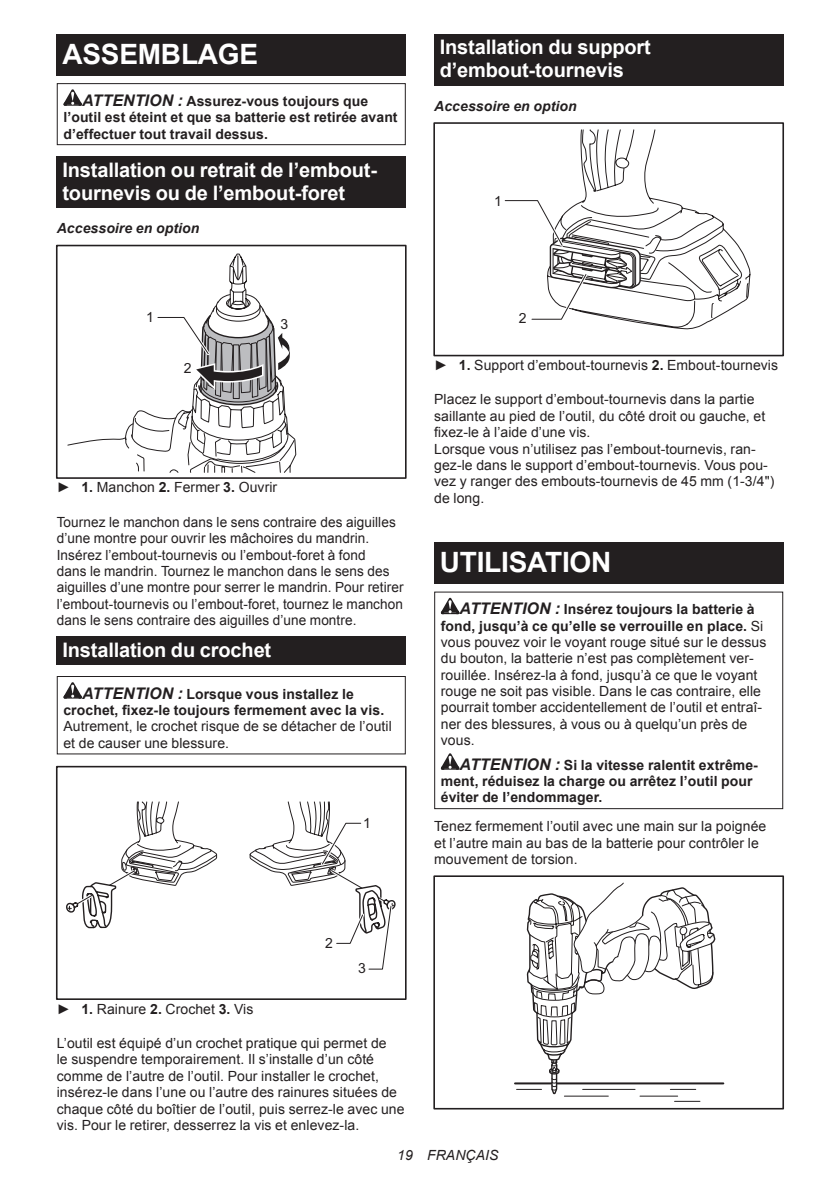
<style>
.page{position:relative;width:840px;height:1191px;background:#fff}
.page>*{position:absolute;margin:0;border:0;box-sizing:border-box;transform-origin:0 0}
.t1{font:700 28px "Arial";letter-spacing:-.01em;color:#fff}
.t2{font:700 20px/23.4px "Arial";letter-spacing:-.01em;color:#fff}
.t3{font:14px/16.4px "Arial";letter-spacing:.005em;color:#231f20}
.t4{font:700 14px/16.4px "Arial";letter-spacing:.005em;color:#231f20}
.t5{font:italic 700 14px "Arial";letter-spacing:.005em;color:#231f20}
.t6{font:italic 14px "Arial";letter-spacing:.005em;color:#231f20}
.s1{font-style:italic;font-size:16px}
.s2{font-weight:700}
.s3{font-weight:700;font-style:italic;font-size:16px}
</style>
<div class="page">
<div style="left:57px;top:34px;width:348px;height:41px;background:#231f20"></div>
<svg style="left:63px;top:89px;width:19px;height:17px"></svg>
<div style="left:57px;top:83px;width:348px;height:62px;border:1px solid #231f20"></div>
<div style="left:57px;top:156px;width:348px;height:52px;background:#231f20"></div>
<div style="left:56px;top:245px;width:350px;height:234px;border:2px solid #231f20"></div>
<svg style="left:67px;top:253px;width:229px;height:220px"></svg>
<div style="left:57px;top:636px;width:348px;height:29px;background:#231f20"></div>
<svg style="left:63px;top:682px;width:19px;height:16px"></svg>
<div style="left:57px;top:676px;width:348px;height:78px;border:1px solid #231f20"></div>
<div style="left:56px;top:766px;width:350px;height:234px;border:2px solid #231f20"></div>
<svg style="left:65px;top:766px;width:152px;height:163px"></svg>
<svg style="left:249px;top:801px;width:147px;height:169px"></svg>
<div style="left:434px;top:34px;width:348px;height:52px;background:#231f20"></div>
<div style="left:433px;top:122px;width:350px;height:234px;border:2px solid #231f20"></div>
<svg style="left:580px;top:129px;width:170px;height:200px"></svg>
<svg style="left:504px;top:198px;width:137px;height:124px"></svg>
<div style="left:434px;top:542px;width:348px;height:41px;background:#231f20"></div>
<svg style="left:440px;top:598px;width:19px;height:16px"></svg>
<svg style="left:440px;top:753px;width:19px;height:16px"></svg>
<div style="left:434px;top:591px;width:348px;height:218px;border:1px solid #231f20"></div>
<div style="left:433px;top:875px;width:350px;height:234px;border:2px solid #231f20"></div>
<hr style="left:514px;top:1082px;width:209px;height:2px;background:#231f20">
<svg style="left:516px;top:882px;width:200px;height:227px"></svg>
<h1 class="t1" style="left:62px;top:35px;width:197px">ASSEMBLAGE</h1>
<p class="t4" style="left:63px;top:93px;width:335px;text-indent:19px"><span class="s1">ATTENTION :</span> Assurez-vous toujours que l’outil est éteint et que sa batterie est retirée avant d’effectuer tout travail dessus.</p>
<h2 class="t2" style="left:62px;top:158px;width:316px">Installation ou retrait de l’embout&shy;tournevis ou de l’embout-foret</h2>
<p class="t5" style="left:57px;top:219px;width:144px">Accessoire en option</p>
<h2 class="t2" style="left:439px;top:36px;width:212px">Installation du support d’embout-tournevis</h2>
<p class="t5" style="left:434px;top:97px;width:144px">Accessoire en option</p>
<p class="t3" style="left:494px;top:193px;width:9px">1</p>
<p class="t3" style="left:146px;top:309px;width:9px">1</p>
<p class="t3" style="left:184px;top:360px;width:9px">2</p>
<p class="t3" style="left:280px;top:316px;width:9px">3</p>
<p class="t3" style="left:57px;top:479px;width:222px">► <span class="s2">1.</span> Manchon <span class="s2">2.</span> Fermer <span class="s2">3.</span> Ouvrir</p>
<p class="t3" style="left:57px;top:514px;width:348px">Tournez le manchon dans le sens contraire des aiguilles d’une montre pour ouvrir les mâchoires du mandrin.<br>Insérez l’embout-tournevis ou l’embout-foret à fond<br>dans le mandrin. Tournez le manchon dans le sens des aiguilles d’une montre pour serrer le mandrin. Pour retirer l’embout-tournevis ou l’embout-foret, tournez le manchon dans le sens contraire des aiguilles d’une montre.</p>
<h2 class="t2" style="left:62px;top:638px;width:210px">Installation du crochet</h2>
<p class="t4" style="left:63px;top:686px;width:322px;text-indent:19px"><span class="s1">ATTENTION :</span> Lorsque vous installez le crochet, fixez-le toujours fermement avec la vis.</p>
<p class="t3" style="left:63px;top:718px;width:330px">Autrement, le crochet risque de se détacher de l’outil et de causer une blessure.</p>
<p class="t3" style="left:363px;top:814px;width:9px">1</p>
<p class="t3" style="left:325px;top:934px;width:9px">2</p>
<p class="t3" style="left:358px;top:959px;width:9px">3</p>
<p class="t3" style="left:57px;top:1000px;width:198px">► <span class="s2">1.</span> Rainure <span class="s2">2.</span> Crochet <span class="s2">3.</span> Vis</p>
<p class="t3" style="left:57px;top:1035px;width:349px">L’outil est équipé d’un crochet pratique qui permet de<br>le suspendre temporairement. Il s’installe d’un côté comme de l’autre de l’outil. Pour installer le crochet, insérez-le dans l’une ou l’autre des rainures situées de chaque côté du boîtier de l’outil, puis serrez-le avec une vis. Pour le retirer, desserrez la vis et enlevez-la.</p>
<p class="t3" style="left:518px;top:310px;width:9px">2</p>
<p class="t3" style="left:434px;top:357px;width:345px">► <span class="s2">1.</span> Support d’embout-tournevis <span class="s2">2.</span> Embout-tournevis</p>
<p class="t3" style="left:434px;top:391px;width:341px">Placez le support d’embout-tournevis dans la partie saillante au pied de l’outil, du côté droit ou gauche, et fixez-le à l’aide d’une vis.<br>Lorsque vous n’utilisez pas l’embout-tournevis, ran&shy;gez-le dans le support d’embout-tournevis. Vous pou&shy;vez y ranger des embouts-tournevis de 45 mm (1-3/4") de long.</p>
<h1 class="t1" style="left:439px;top:543px;width:173px">UTILISATION</h1>
<p class="t3" style="left:440px;top:601px;width:327px;text-indent:19px"><span class="s3">ATTENTION :</span> <span class="s2">Insérez toujours la batterie à fond, jusqu’à ce qu’elle se verrouille en place.</span> Si vous pouvez voir le voyant rouge situé sur le dessus du bouton, la batterie n’est pas complètement ver&shy;rouillée. Insérez-la à fond, jusqu’à ce que le voyant rouge ne soit pas visible. Dans le cas contraire, elle pourrait tomber accidentellement de l’outil et entraî&shy;ner des blessures, à vous ou à quelqu’un près de vous.</p>
<p class="t4" style="left:440px;top:757px;width:318px;text-indent:19px"><span class="s1">ATTENTION :</span> Si la vitesse ralentit extrême&shy;ment, réduisez la charge ou arrêtez l’outil pour éviter de l’endommager.</p>
<p class="t3" style="left:434px;top:818px;width:333px">Tenez fermement l’outil avec une main sur la poignée et l’autre main au bas de la batterie pour contrôler le mouvement de torsion.</p>
<p class="t6" style="left:397px;top:1146px;width:103px">19 FRANÇAIS</p>
</div>
